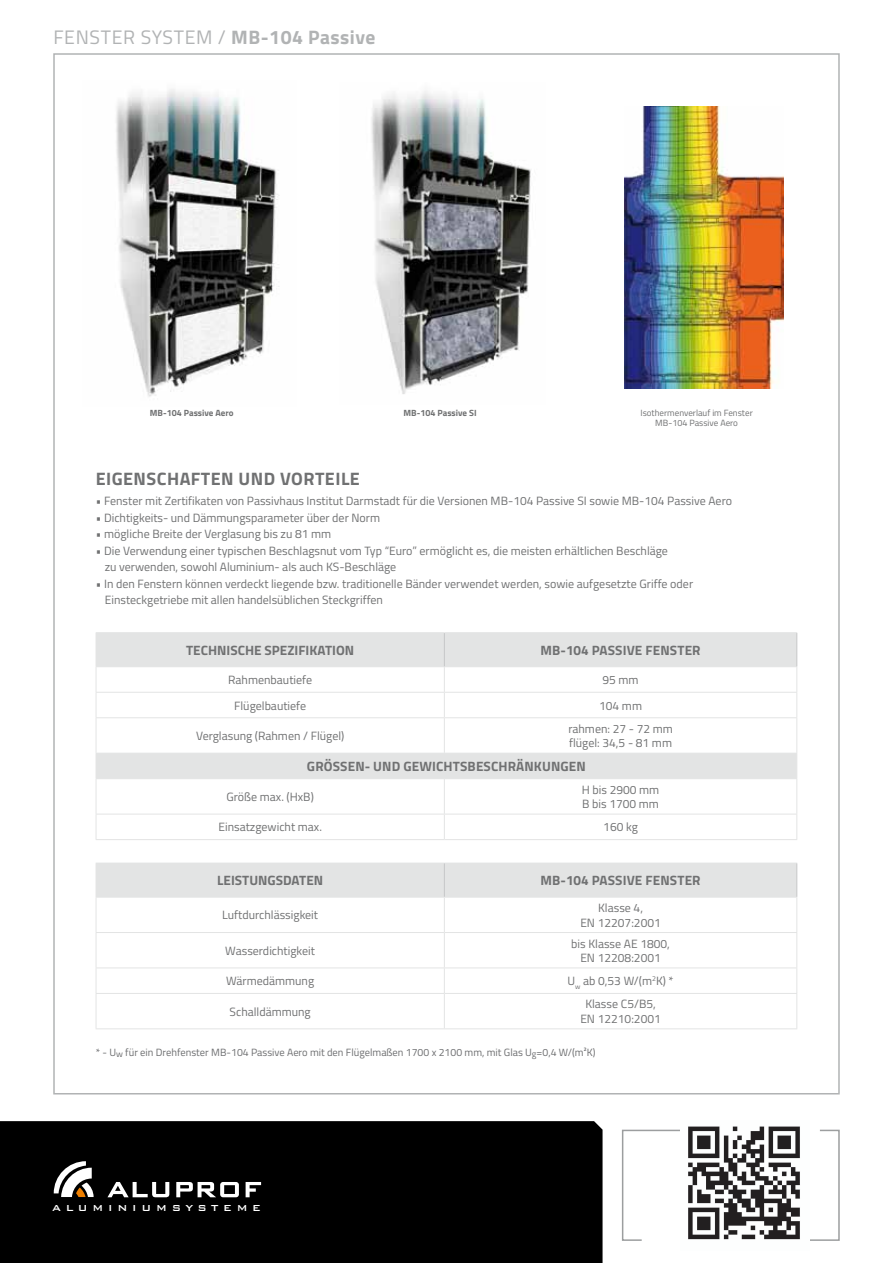
<style>
.page{position:relative;width:893px;height:1263px;background:#fff}
.page>*{position:absolute;margin:0;border:0;box-sizing:border-box;transform-origin:0 0}
.t1{font:19.5px "Titillium";letter-spacing:.035em;color:#b1b3b4}
.t2{font:700 18px "Titillium";letter-spacing:.025em;color:#707172}
.t3{font:700 13.5px "Titillium";letter-spacing:.01em;color:#707172}
.t4{font:12px/14.4px "Titillium";color:#707172}
.t5{font:11.7px "Bank Gothic Md BT";letter-spacing:.41em;color:#fff}
.t6{font:10.5px "Titillium";color:#6d6e70}
.t7{font:9px/10.8px "Titillium";color:#707172;text-align:center}
.t8{font:700 9px "Titillium";color:#707172}
.s1{font-weight:700}
</style>
<div class="page">
<div style="left:0;top:1121px;width:603px;height:142px;background:#000"></div>
<div style="left:0;top:1220px;width:23px;height:43px;background:#000"></div>
<img style="left:116px;top:89px;width:163px;height:308px">
<img style="left:371px;top:91px;width:160px;height:303px">
<svg style="left:97px;top:633px;width:699px;height:145px"></svg>
<hr style="left:96px;top:632px;width:348px;height:1px;background:#e3e4e4">
<hr style="left:96px;top:633px;width:1px;height:33px;background:#e3e4e4">
<hr style="left:444px;top:632px;width:353px;height:1px;background:#e3e4e4">
<hr style="left:96px;top:666px;width:348px;height:1px;background:#e3e4e4">
<hr style="left:444px;top:666px;width:353px;height:1px;background:#e3e4e4">
<hr style="left:96px;top:692px;width:348px;height:1px;background:#e3e4e4">
<svg style="left:96px;top:667px;width:1px;height:50px"></svg>
<hr style="left:444px;top:692px;width:353px;height:1px;background:#e3e4e4">
<svg style="left:444px;top:667px;width:1px;height:50px"></svg>
<svg style="left:796px;top:667px;width:1px;height:50px"></svg>
<hr style="left:96px;top:717px;width:348px;height:1px;background:#e3e4e4">
<hr style="left:96px;top:718px;width:1px;height:35px;background:#e3e4e4">
<hr style="left:444px;top:717px;width:353px;height:1px;background:#e3e4e4">
<hr style="left:444px;top:718px;width:1px;height:35px;background:#e3e4e4">
<hr style="left:796px;top:718px;width:1px;height:35px;background:#e3e4e4">
<hr style="left:96px;top:753px;width:348px;height:1px;background:#e3e4e4">
<svg style="left:96px;top:754px;width:1px;height:24px"></svg>
<hr style="left:444px;top:753px;width:353px;height:1px;background:#e3e4e4">
<svg style="left:796px;top:754px;width:1px;height:24px"></svg>
<hr style="left:96px;top:778px;width:348px;height:1px;background:#e3e4e4">
<hr style="left:96px;top:779px;width:1px;height:35px;background:#e3e4e4">
<hr style="left:444px;top:778px;width:353px;height:1px;background:#e3e4e4">
<hr style="left:444px;top:779px;width:1px;height:35px;background:#e3e4e4">
<hr style="left:796px;top:779px;width:1px;height:35px;background:#e3e4e4">
<hr style="left:96px;top:814px;width:348px;height:1px;background:#e3e4e4">
<svg style="left:96px;top:815px;width:1px;height:24px"></svg>
<hr style="left:444px;top:814px;width:353px;height:1px;background:#e3e4e4">
<svg style="left:444px;top:815px;width:1px;height:24px"></svg>
<svg style="left:796px;top:815px;width:1px;height:24px"></svg>
<hr style="left:96px;top:839px;width:348px;height:1px;background:#e3e4e4">
<hr style="left:444px;top:839px;width:353px;height:1px;background:#e3e4e4">
<hr style="left:444px;top:633px;width:1px;height:33px;background:#c6c7c8">
<hr style="left:796px;top:633px;width:1px;height:33px;background:#c6c7c8">
<div style="left:97px;top:864px;width:699px;height:33px;background:#e3e4e4"></div>
<hr style="left:96px;top:863px;width:348px;height:1px;background:#e3e4e4">
<hr style="left:96px;top:863px;width:1px;height:34px;background:#e3e4e4">
<hr style="left:444px;top:863px;width:353px;height:1px;background:#e3e4e4">
<hr style="left:96px;top:897px;width:348px;height:1px;background:#e3e4e4">
<hr style="left:96px;top:897px;width:1px;height:35px;background:#e3e4e4">
<hr style="left:444px;top:897px;width:353px;height:1px;background:#e3e4e4">
<hr style="left:444px;top:897px;width:1px;height:35px;background:#e3e4e4">
<hr style="left:796px;top:897px;width:1px;height:35px;background:#e3e4e4">
<hr style="left:96px;top:932px;width:348px;height:1px;background:#e3e4e4">
<hr style="left:96px;top:933px;width:1px;height:34px;background:#e3e4e4">
<hr style="left:444px;top:932px;width:353px;height:1px;background:#e3e4e4">
<hr style="left:444px;top:933px;width:1px;height:34px;background:#e3e4e4">
<hr style="left:796px;top:933px;width:1px;height:34px;background:#e3e4e4">
<hr style="left:96px;top:967px;width:348px;height:1px;background:#e3e4e4">
<svg style="left:96px;top:968px;width:1px;height:25px"></svg>
<hr style="left:444px;top:967px;width:353px;height:1px;background:#e3e4e4">
<svg style="left:444px;top:968px;width:1px;height:25px"></svg>
<svg style="left:796px;top:968px;width:1px;height:25px"></svg>
<hr style="left:96px;top:993px;width:348px;height:1px;background:#e3e4e4">
<hr style="left:96px;top:994px;width:1px;height:34px;background:#e3e4e4">
<hr style="left:444px;top:993px;width:353px;height:1px;background:#e3e4e4">
<hr style="left:444px;top:994px;width:1px;height:34px;background:#e3e4e4">
<hr style="left:796px;top:994px;width:1px;height:34px;background:#e3e4e4">
<hr style="left:96px;top:1028px;width:348px;height:1px;background:#e3e4e4">
<hr style="left:444px;top:1028px;width:353px;height:1px;background:#e3e4e4">
<hr style="left:444px;top:863px;width:1px;height:34px;background:#c6c7c8">
<hr style="left:796px;top:863px;width:1px;height:34px;background:#c6c7c8">
<img style="left:625px;top:106px;width:159px;height:282px">
<svg style="left:810px;top:1129px;width:30px;height:112px"></svg>
<svg style="left:622px;top:1129px;width:58px;height:112px"></svg>
<svg style="left:54px;top:1161px;width:40px;height:36px"></svg>
<svg style="left:107px;top:1182px;width:62px;height:15px"></svg>
<svg style="left:176px;top:1182px;width:63px;height:15px"></svg>
<svg style="left:246px;top:1182px;width:15px;height:15px"></svg>
<img style="left:688px;top:1126px;width:112px;height:114px">
<h1 class="t1" style="left:53px;top:23px;width:324px">Fenster System / <span class="s1">MB-104 Passive</span></h1>
<p class="t8" style="left:150px;top:406px;width:85px">MB-104 Passive Aero</p>
<p class="t8" style="left:404px;top:406px;width:75px">MB-104 Passive SI</p>
<p class="t7" style="left:640px;top:407px;width:114px">Isothermenverlauf im Fenster<br>MB-104 Passive Aero</p>
<h2 class="t2" style="left:96px;top:465px;width:266px">EIGENSCHAFTEN UND VORTEILE</h2>
<p class="t4" style="left:96px;top:493px;width:638px">• Fenster mit Zertifikaten von Passivhaus Institut Darmstadt für die Versionen MB-104 Passive SI sowie MB-104 Passive Aero</p>
<p class="t4" style="left:96px;top:510px;width:286px">• Dichtigkeits- und Dämmungsparameter über der Norm</p>
<p class="t4" style="left:96px;top:526px;width:237px">• mögliche Breite der Verglasung bis zu 81 mm</p>
<p class="t4" style="left:105px;top:542px;width:565px;line-height:16.5px;text-indent:-9px">• Die Verwendung einer typischen Beschlagsnut vom Typ “Euro” ermöglicht es, die meisten erhältlichen Beschläge zu verwenden, sowohl Aluminium- als auch KS-Beschläge</p>
<p class="t4" style="left:105px;top:575px;width:590px;line-height:16.5px;text-indent:-9px">• In den Fenstern können verdeckt liegende bzw. traditionelle Bänder verwendet werden, sowie aufgesetzte Griffe oder<br>Einsteckgetriebe mit allen handelsüblichen Steckgriffen</p>
<p class="t3" style="left:186px;top:640px;width:170px">TECHNISCHE SPEZIFIKATION</p>
<p class="t3" style="left:540px;top:640px;width:162px">MB-104 PASSIVE FENSTER</p>
<p class="t4" style="left:228px;top:672px;width:85px">Rahmenbautiefe</p>
<p class="t4" style="left:602px;top:672px;width:38px">95 mm</p>
<p class="t4" style="left:234px;top:697px;width:73px">Flügelbautiefe</p>
<p class="t4" style="left:599px;top:697px;width:44px">104 mm</p>
<p class="t4" style="left:196px;top:728px;width:150px">Verglasung (Rahmen / Flügel)</p>
<p class="t4" style="left:568px;top:721px;width:106px">rahmen: 27 - 72 mm flügel: 34,5 - 81 mm</p>
<p class="t3" style="left:307px;top:756px;width:280px">GRÖSSEN- UND GEWICHTSBESCHRÄNKUNGEN</p>
<p class="t4" style="left:227px;top:789px;width:89px">Größe max. (HxB)</p>
<p class="t4" style="left:582px;top:782px;width:79px">H bis 2900 mm<br>B bis 1700 mm</p>
<p class="t4" style="left:218px;top:819px;width:105px">Einsatzgewicht max.</p>
<p class="t4" style="left:603px;top:819px;width:36px">160 kg</p>
<p class="t3" style="left:217px;top:870px;width:107px">LEISTUNGSDATEN</p>
<p class="t3" style="left:540px;top:870px;width:68px">MB-104 Passive</p>
<p class="t3" style="left:646px;top:870px;width:57px">FENSTER</p>
<p class="t4" style="left:222px;top:907px;width:97px">Luftdurchlässigkeit</p>
<p class="t4" style="left:580px;top:900px;width:82px;text-align:center">Klasse 4,<br>EN 12207:2001</p>
<p class="t4" style="left:225px;top:943px;width:91px">Wasserdichtigkeit</p>
<p class="t4" style="left:571px;top:935px;width:100px;text-align:center">bis Klasse AE 1800,<br>EN 12208:2001</p>
<p class="t4" style="left:226px;top:973px;width:90px">Wärmedämmung</p>
<p class="t4" style="left:567px;top:973px;width:108px">U<sub>w</sub> ab 0,53 W/(m<sup>2</sup>K) *</p>
<p class="t4" style="left:230px;top:1004px;width:83px">Schalldämmung</p>
<p class="t4" style="left:580px;top:996px;width:82px;text-align:center">Klasse C5/B5,<br>EN 12210:2001</p>
<p class="t6" style="left:96px;top:1044px;width:501px">* - U<sub>w</sub> für ein Drehfenster MB-104 Passive Aero mit den Flügelmaßen 1700 x 2100 mm, mit Glas U<sub>g</sub>=0,4 W/(m²K)</p>
<p class="t5" style="left:52px;top:1201px;width:210px">ALUMINIUMSYSTEME</p>
</div>
